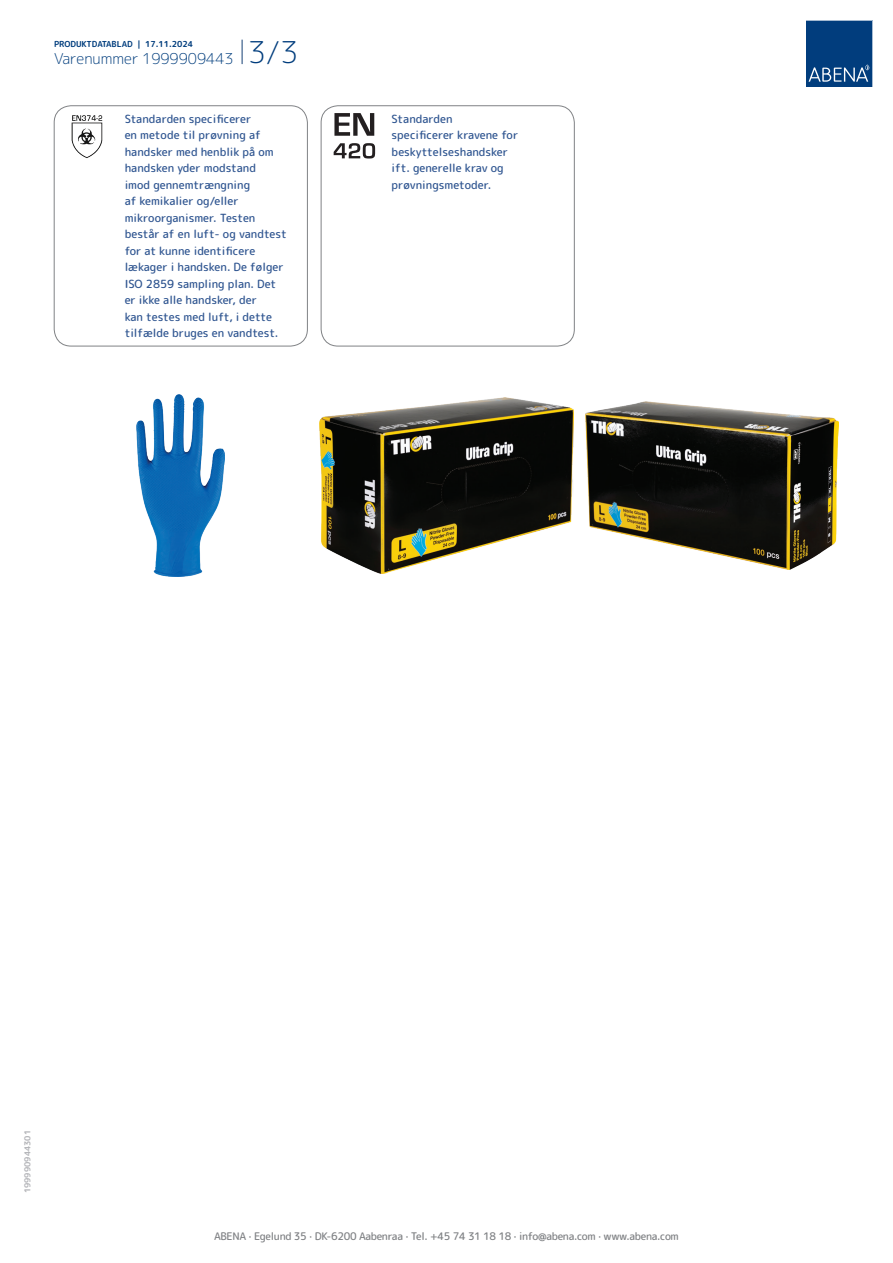
<style>
.page{position:relative;width:893px;height:1263px;background:#fff}
.page>*{position:absolute;margin:0;border:0;box-sizing:border-box;transform-origin:0 0}
.t1{font:300 15px "Rounded Mplus 1 c";color:#013d7d}
.t2{font:500 11.25px/16.5px "Rounded Mplus 1 c";color:#305691}
.t3{font:500 10.5px "Rounded Mplus 1 c";letter-spacing:-.03em;color:#808285}
.t4{font:700 8.25px "Rounded Mplus 1 c";color:#013d7d}
.t5{font:700 8.25px "Rounded Mplus 1 c";color:#b2b3b7}
.s1{font-size:30px}
</style>
<div class="page">
<svg style="left:242px;top:40px;width:1px;height:24px"></svg>
<svg style="left:806px;top:20px;width:67px;height:67px;background:#144b86"></svg>
<img style="left:71px;top:115px;width:32px;height:43px">
<div style="left:54px;top:106px;width:254px;height:240px;border:1px solid #808285;border-radius:17px"></div>
<svg style="left:334px;top:113px;width:40px;height:23px"></svg>
<svg style="left:334px;top:143px;width:41px;height:16px"></svg>
<div style="left:321px;top:106px;width:253px;height:240px;border:1px solid #808285;border-radius:17px"></div>
<img style="left:137px;top:394px;width:88px;height:183px">
<img style="left:320px;top:397px;width:253px;height:176px">
<img style="left:586px;top:402px;width:253px;height:167px">
<p class="t4" style="left:54px;top:38px;width:141px">PRODUKTDATABLAD | 17.11.2024</p>
<h1 class="t1" style="left:54px;top:48px;width:246px">Varenummer 1999909443 <span class="s1">3/3</span></h1>
<p class="t2" style="left:125px;top:110px;width:164px">Standarden specificerer<br>en metode til prøvning af handsker med henblik på om handsken yder modstand<br>imod gennemtrængning<br>af kemikalier og/eller mikroorganismer. Testen består af en luft- og vandtest for at kunne identificere lækager i handsken. De følger<br>ISO 2859 sampling plan. Det er ikke alle handsker, der<br>kan testes med luft, i dette tilfælde bruges en vandtest.</p>
<p class="t2" style="left:392px;top:110px;width:128px">Standarden<br>specificerer kravene for beskyttelseshandsker ift. generelle krav og prøvningsmetoder.</p>
<p class="t5" style="left:22px;top:1193px;width:65px;rotate:-90deg">199990944301</p>
<p class="t3" style="left:214px;top:1229px;width:466px">ABENA · Egelund 35 · DK-6200 Aabenraa · Tel. +45 74 31 18 18 · info@abena.com · www.abena.com</p>
</div>
